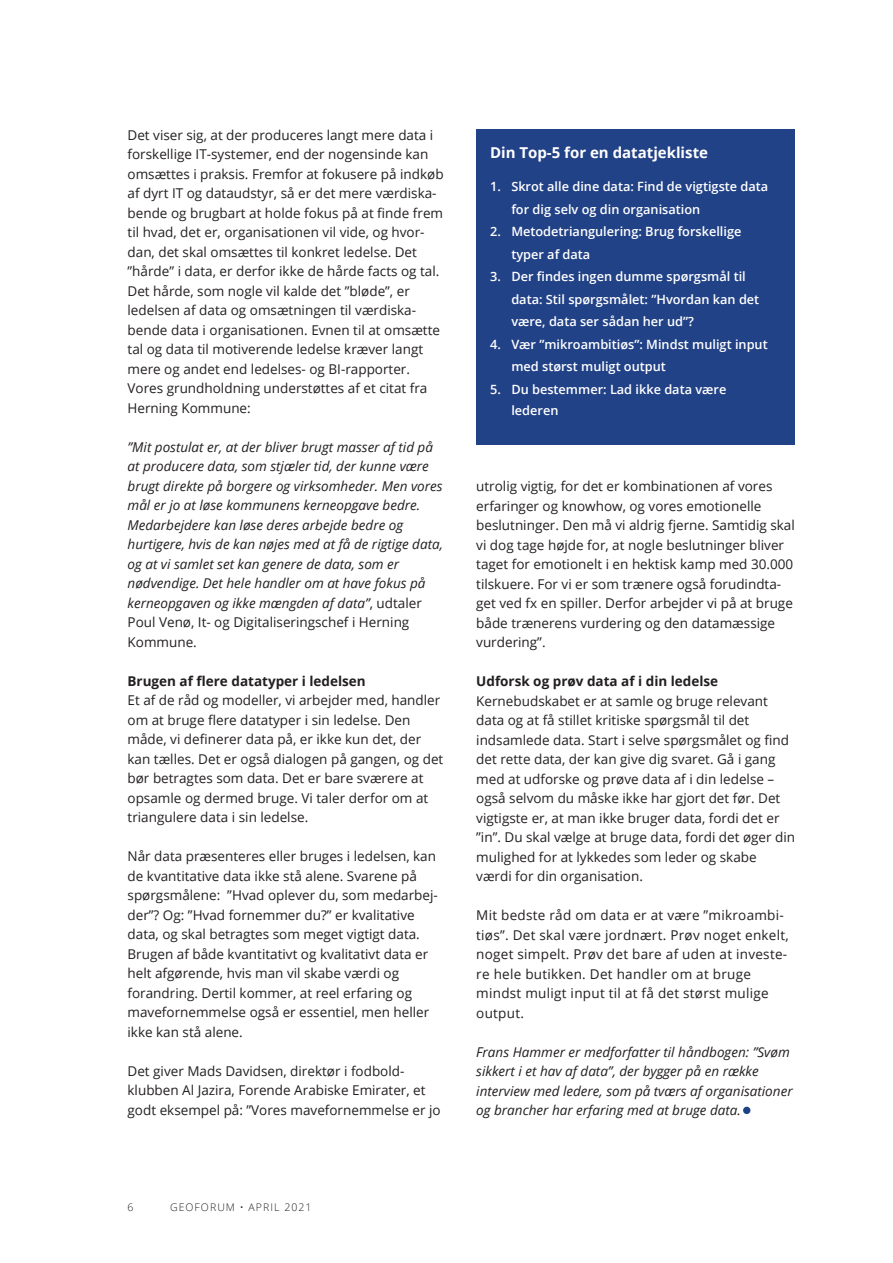
<style>
.page{position:relative;width:893px;height:1263px;background:#fff}
.page>*{position:absolute;margin:0;border:0;box-sizing:border-box;transform-origin:0 0}
.t1{font:700 15px "Open Sans";color:#fff}
.t2{font:13.5px/19.5px "Open Sans";color:#231f20}
.t3{font:italic 13.5px/19.5px "Open Sans";color:#231f20}
.t4{font:13.5px/19.5px "Open Sans";letter-spacing:.02em;color:#231f20}
.t5{font:700 13.5px "Open Sans";color:#231f20}
.t6{font:600 12.75px/22.5px "Open Sans";color:#fff}
.t7{font:300 10.5px "Open Sans";letter-spacing:.1em;color:#231f20}
.s1{font-style:normal}
</style>
<div class="page">
<div style="left:476px;top:130px;width:319px;height:315px;background:#224287"></div>
<div style="left:743px;top:1107px;width:7px;height:7px;background:#1d4384;border-radius:50%"></div>
<p class="t2" style="left:128px;top:125px;width:318px">Det viser sig, at der produceres langt mere data i forskellige IT-systemer, end der nogensinde kan omsættes i praksis. Fremfor at fokusere på indkøb af dyrt IT og dataudstyr, så er det mere værdiska&shy;bende og brugbart at holde fokus på at finde frem til hvad, det er, organisationen vil vide, og hvor&shy;dan, det skal omsættes til konkret ledelse. Det ”hårde” i data, er derfor ikke de hårde facts og tal.<br>Det hårde, som nogle vil kalde det ”bløde”, er ledelsen af data og omsætningen til værdiska&shy;bende data i organisationen. Evnen til at omsætte tal og data til motiverende ledelse kræver langt mere og andet end ledelses- og BI-rapporter.<br>Vores grundholdning understøttes af et citat fra Herning Kommune:</p>
<p class="t3" style="left:128px;top:437px;width:317px">”Mit postulat er, at der bliver brugt masser af tid på at producere data, som stjæler tid, der kunne være brugt direkte på borgere og virksomheder. Men vores mål er jo at løse kommunens kerneopgave bedre.<br>Medarbejdere kan løse deres arbejde bedre og hurtigere, hvis de kan nøjes med at få de rigtige data, og at vi samlet set kan genere de data, som er nødvendige. Det hele handler om at have fokus på kerneopgaven og ikke mængden af data”<span class="s1">, udtaler Poul Venø, It- og Digitaliseringschef i Herning Kommune.</span></p>
<p class="t5" style="left:128px;top:671px;width:240px">Brugen af flere datatyper i ledelsen</p>
<p class="t2" style="left:128px;top:690px;width:317px">Et af de råd og modeller, vi arbejder med, handler om at bruge flere datatyper i sin ledelse. Den måde, vi definerer data på, er ikke kun det, der kan tælles. Det er også dialogen på gangen, og det bør betragtes som data. Det er bare sværere at opsamle og dermed bruge. Vi taler derfor om at triangulere data i sin ledelse.</p>
<p class="t2" style="left:128px;top:846px;width:312px">Når data præsenteres eller bruges i ledelsen, kan de kvantitative data ikke stå alene. Svarene på spørgsmålene: ”Hvad oplever du, som medarbej&shy;der”? Og: ”Hvad fornemmer du?” er kvalitative data, og skal betragtes som meget vigtigt data.<br>Brugen af både kvantitativt og kvalitativt data er helt afgørende, hvis man vil skabe værdi og forandring. Dertil kommer, at reel erfaring og mavefornemmelse også er essentiel, men heller ikke kan stå alene.</p>
<p class="t2" style="left:128px;top:1061px;width:315px">Det giver Mads Davidsen, direktør i fodbold&shy;klubben Al Jazira, Forende Arabiske Emirater, et godt eksempel på: ”Vores mavefornemmelse er jo</p>
<p class="t1" style="left:490px;top:142px;width:219px">Din Top-5 for en datatjekliste</p>
<p class="t6" style="left:511px;top:175px;width:258px;text-indent:-21px">1. Skrot alle dine data: Find de vigtigste data for dig selv og din organisation</p>
<p class="t6" style="left:511px;top:220px;width:232px;text-indent:-21px">2. Metodetriangulering: Brug forskellige typer af data</p>
<p class="t6" style="left:511px;top:265px;width:249px;text-indent:-21px">3. Der findes ingen dumme spørgsmål til data: Stil spørgsmålet: ”Hvordan kan det være, data ser sådan her ud”?</p>
<p class="t6" style="left:511px;top:333px;width:258px;text-indent:-21px">4. Vær ”mikroambitiøs”: Mindst muligt input med størst muligt output</p>
<p class="t6" style="left:511px;top:378px;width:217px;line-height:21px;text-indent:-21px">5. Du bestemmer: Lad ikke data være lederen</p>
<p class="t2" style="left:476px;top:476px;width:320px">utrolig vigtig, for det er kombinationen af vores erfaringer og knowhow, og vores emotionelle beslutninger. Den må vi aldrig fjerne. Samtidig skal vi dog tage højde for, at nogle beslutninger bliver taget for emotionelt i en hektisk kamp med 30.000 tilskuere. For vi er som trænere også forudindta&shy;get ved fx en spiller. Derfor arbejder vi på at bruge både trænerens vurdering og den datamæssige vurdering”.</p>
<p class="t5" style="left:476px;top:672px;width:243px">Udforsk og prøv data af i din ledelse</p>
<p class="t2" style="left:476px;top:690px;width:320px">Kernebudskabet er at samle og bruge relevant data og at få stillet kritiske spørgsmål til det indsamlede data. Start i selve spørgsmålet og find det rette data, der kan give dig svaret. Gå i gang med at udforske og prøve data af i din ledelse – også selvom du måske ikke har gjort det før. Det vigtigste er, at man ikke bruger data, fordi det er ”in”. Du skal vælge at bruge data, fordi det øger din mulighed for at lykkedes som leder og skabe værdi for din organisation.</p>
<p class="t4" style="left:476px;top:905px;width:314px">Mit bedste råd om data er at være ”mikroambi&shy;tiøs”. Det skal være jordnært. Prøv noget enkelt, noget simpelt. Prøv det bare af uden at investe&shy;re hele butikken. Det handler om at bruge mindst muligt input til at få det størst mulige output.</p>
<p class="t3" style="left:476px;top:1041px;width:318px">Frans Hammer er medforfatter til håndbogen: ”Svøm sikkert i et hav af data”, der bygger på en række interview med ledere, som på tværs af organisationer og brancher har erfaring med at bruge data.</p>
<p class="t7" style="left:128px;top:1200px;width:7px">6</p>
<p class="t7" style="left:170px;top:1200px;width:143px">GEOFORUM • APRIL 2021</p>
</div>
